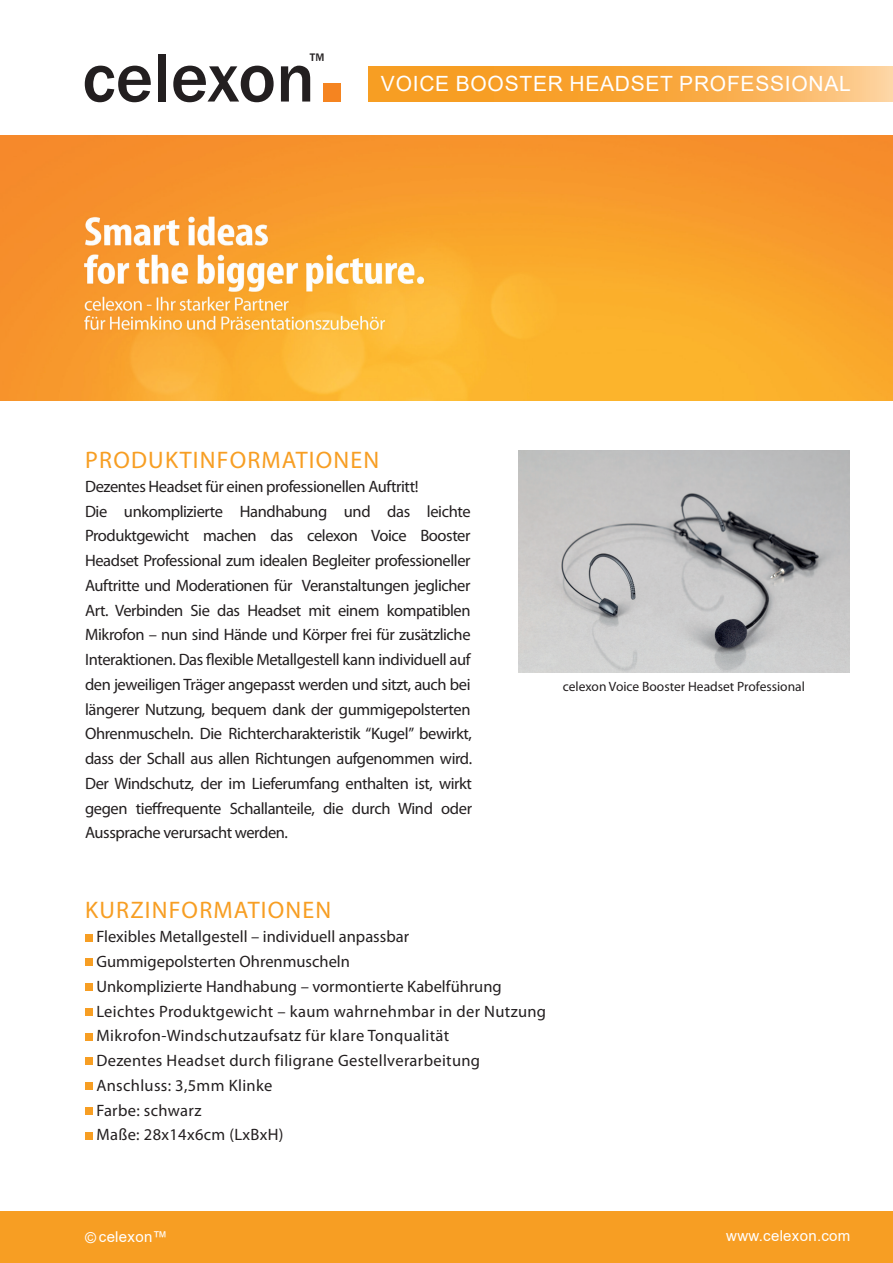
<style>
.page{position:relative;width:893px;height:1263px;background:#fff}
.page>*{position:absolute;margin:0;border:0;box-sizing:border-box;transform-origin:0 0}
.t1{font:500 71.25px "Franklin Gothic";color:#231f20}
.t2{font:24px "Myriad Pro";letter-spacing:.05em;color:#f79e23}
.t3{font:21px "Arial";letter-spacing:.035em;color:#fff}
.t4{font:16.5px/24.8px "Myriad Pro";letter-spacing:-.025em;color:#231f20}
.t5{font:16.5px/24.8px "Myriad Pro";letter-spacing:.02em;color:#231f20}
.t6{font:15px "Arial";letter-spacing:.02em;color:#fff}
.t7{font:13.5px "Myriad Pro";color:#231f20}
.t8{font:500 11.25px "Franklin Gothic";color:#231f20}
.s1{font-size:142.65px;color:#f58420}
</style>
<div class="page">
<img style="left:0;top:135px;width:893px;height:266px">
<div style="left:0;top:1212px;width:893px;height:51px;background:#f79e23"></div>
<svg style="left:369px;top:66px;width:524px;height:35px;background:#f8aa43"></svg>
<div style="left:85px;top:934px;width:7px;height:7px;background:#f79e23"></div>
<div style="left:85px;top:958px;width:7px;height:8px;background:#f79e23"></div>
<div style="left:85px;top:983px;width:7px;height:8px;background:#f79e23"></div>
<div style="left:85px;top:1008px;width:7px;height:8px;background:#f79e23"></div>
<div style="left:85px;top:1033px;width:7px;height:7px;background:#f79e23"></div>
<div style="left:85px;top:1057px;width:7px;height:8px;background:#f79e23"></div>
<div style="left:85px;top:1082px;width:7px;height:8px;background:#f79e23"></div>
<div style="left:85px;top:1107px;width:7px;height:8px;background:#f79e23"></div>
<div style="left:85px;top:1132px;width:7px;height:7px;background:#f79e23"></div>
<img style="left:518px;top:450px;width:331px;height:222px">
<h1 class="t1" style="left:82px;top:34px;width:269px">celexon<span class="s1">.</span></h1>
<p class="t8" style="left:310px;top:51px;width:16px">TM</p>
<p class="t3" style="left:381px;top:69px;width:471px">VOICE BOOSTER HEADSET PROFESSIONAL</p>
<h2 class="t2" style="left:85px;top:447px;width:296px">PRODUKTINFORMATIONEN</h2>
<p class="t4" style="left:85px;top:474px;width:389px">Dezentes Headset für einen professionellen Auftritt!<br>Die unkomplizierte Handhabung und das leichte Produktgewicht machen das celexon Voice Booster Headset Professional zum idealen Begleiter professioneller Auftritte und Moderationen für Veranstaltungen jeglicher Art. Verbinden Sie das Headset mit einem kompatiblen Mikrofon – nun sind Hände und Körper frei für zusätzliche Interaktionen. Das flexible Metallgestell kann individuell auf den jeweiligen Träger angepasst werden und sitzt, auch bei längerer Nutzung, bequem dank der gummigepolsterten Ohrenmuscheln. Die Richtercharakteristik “Kugel” bewirkt, dass der Schall aus allen Richtungen aufgenommen wird.<br>Der Windschutz, der im Lieferumfang enthalten ist, wirkt gegen tieffrequente Schallanteile, die durch Wind oder Aussprache verursacht werden.</p>
<p class="t7" style="left:563px;top:679px;width:243px">celexon Voice Booster Headset Professional</p>
<h2 class="t2" style="left:85px;top:897px;width:248px">KURZINFORMATIONEN</h2>
<p class="t5" style="left:96px;top:925px;width:451px">Flexibles Metallgestell – individuell anpassbar Gummigepolsterten Ohrenmuscheln<br>Unkomplizierte Handhabung – vormontierte Kabelführung Leichtes Produktgewicht – kaum wahrnehmbar in der Nutzung Mikrofon-Windschutzaufsatz für klare Tonqualität<br>Dezentes Headset durch filigrane Gestellverarbeitung Anschluss: 3,5mm Klinke<br>Farbe: schwarz<br>Maße: 28x14x6cm (LxBxH)</p>
<p class="t6" style="left:85px;top:1226px;width:84px">© celexon™</p>
<p class="t6" style="left:726px;top:1226px;width:126px">www.celexon.com</p>
</div>
